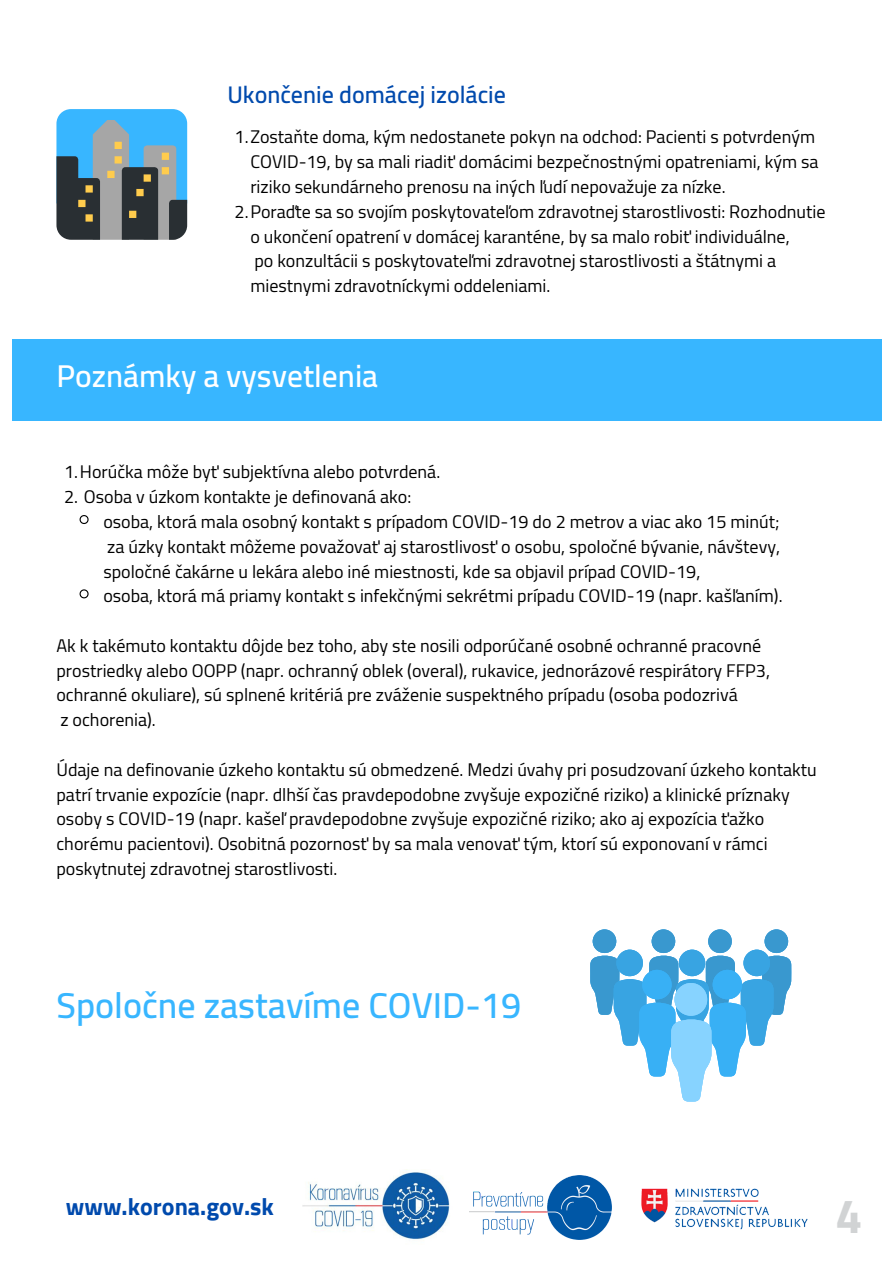
<style>
.page{position:relative;width:894px;height:1264px;background:#fff}
.page>*{position:absolute;margin:0;border:0;box-sizing:border-box;transform-origin:0 0}
.t1{font:700 48px "Cairo";color:#d1d3d4}
.t2{font:600 36px "Cairo";color:#38b6ff}
.t3{font:600 31.5px "Cairo";color:#fff}
.t4{font:600 24px "Cairo";color:#004aad}
.t5{font:700 24px "Cairo";color:#004aad}
.t6{font:18px/24.8px "Cairo";color:#000}
</style>
<div class="page">
<img style="left:302px;top:1169px;width:148px;height:71px">
<img style="left:469px;top:1175px;width:142px;height:64px">
<img style="left:641px;top:1188px;width:167px;height:42px">
<svg style="left:56px;top:109px;width:131px;height:131px;background:#5a8398"></svg>
<div style="left:13px;top:339px;width:868px;height:81px;background:#38b6ff"></div>
<svg style="left:79px;top:515px;width:10px;height:9px"></svg>
<svg style="left:79px;top:589px;width:10px;height:10px"></svg>
<svg style="left:590px;top:929px;width:201px;height:172px"></svg>
<div style="left:674px;top:982px;width:33px;height:33px;background:#87d3ff;border-radius:50%"></div>
<h3 class="t4" style="left:227px;top:80px;width:280px">Ukončenie domácej izolácie</h3>
<p class="t6" style="left:234px;top:125px;width:582px">1.Zostaňte doma, kým nedostanete pokyn na odchod: Pacienti s potvrdeným</p>
<p class="t6" style="left:250px;top:150px;width:569px">COVID-19, by sa mali riadiť domácimi bezpečnostnými opatreniami, kým sa</p>
<p class="t6" style="left:250px;top:174px;width:476px">riziko sekundárneho prenosu na iných ľudí nepovažuje za nízke.</p>
<p class="t6" style="left:234px;top:199px;width:592px">2.Poraďte sa so svojím poskytovateľom zdravotnej starostlivosti: Rozhodnutie</p>
<p class="t6" style="left:250px;top:224px;width:540px">o ukončení opatrení v domácej karanténe, by sa malo robiť individuálne,</p>
<p class="t6" style="left:254px;top:249px;width:523px">po konzultácii s poskytovateľmi zdravotnej starostlivosti a štátnymi a</p>
<p class="t6" style="left:250px;top:273px;width:301px">miestnymi zdravotníckymi oddeleniami.</p>
<h3 class="t3" style="left:56px;top:357px;width:323px">Poznámky a vysvetlenia</h3>
<p class="t6" style="left:64px;top:460px;width:377px">1.Horúčka môže byť subjektívna alebo potvrdená.</p>
<p class="t6" style="left:103px;top:484px;width:680px;text-indent:-39px">2. Osoba v úzkom kontakte je definovaná ako:<br>osoba, ktorá mala osobný kontakt s prípadom COVID-19 do 2 metrov a viac ako 15 minút; za úzky kontakt môžeme považovať aj starostlivosť o osobu, spoločné bývanie, návštevy, spoločné čakárne u lekára alebo iné miestnosti, kde sa objavil prípad COVID-19,<br>osoba, ktorá má priamy kontakt s infekčnými sekrétmi prípadu COVID-19 (napr. kašľaním).</p>
<p class="t6" style="left:56px;top:633px;width:715px">Ak k takémuto kontaktu dôjde bez toho, aby ste nosili odporúčané osobné ochranné pracovné prostriedky alebo OOPP (napr. ochranný oblek (overal), rukavice, jednorázové respirátory FFP3, ochranné okuliare), sú splnené kritériá pre zváženie suspektného prípadu (osoba podozrivá<br>z ochorenia).</p>
<p class="t6" style="left:56px;top:757px;width:761px">Údaje na definovanie úzkeho kontaktu sú obmedzené. Medzi úvahy pri posudzovaní úzkeho kontaktu patrí trvanie expozície (napr. dlhší čas pravdepodobne zvyšuje expozičné riziko) a klinické príznaky osoby s COVID-19 (napr. kašeľ pravdepodobne zvyšuje expozičné riziko; ako aj expozícia ťažko chorému pacientovi). Osobitná pozornosť by sa mala venovať tým, ktorí sú exponovaní v rámci poskytnutej zdravotnej starostlivosti.</p>
<h2 class="t2" style="left:56px;top:984px;width:466px">Spoločne zastavíme COVID-19</h2>
<h3 class="t5" style="left:66px;top:1192px;width:209px">www.korona.gov.sk</h3>
<h1 class="t1" style="left:835px;top:1188px;width:28px">4</h1>
</div>
